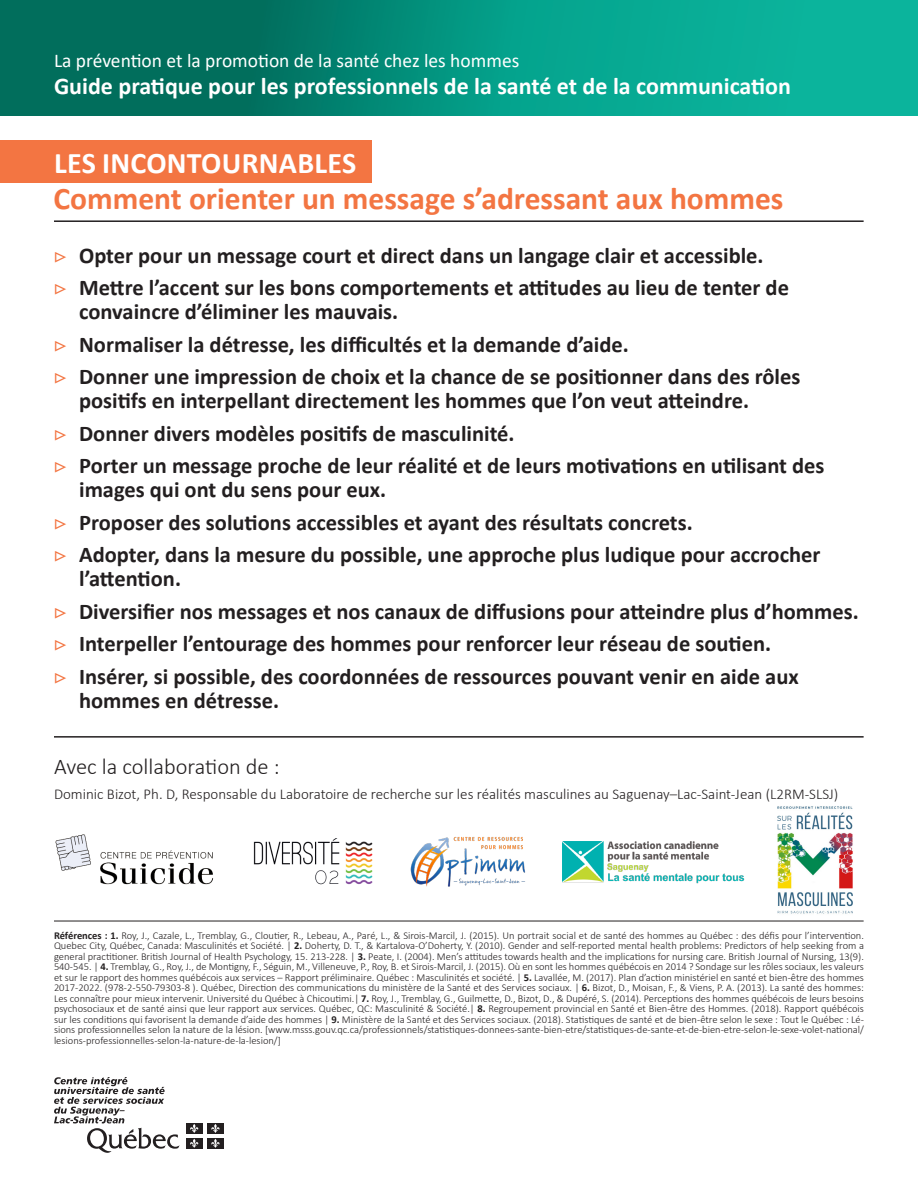
<style>
.page{position:relative;width:918px;height:1188px;background:#fff}
.page>*{position:absolute;margin:0;border:0;box-sizing:border-box;transform-origin:0 0}
.t1{font:700 31.5px "Calibri";color:#f37542}
.t2{font:700 30px "Calibri";letter-spacing:.01em;color:#fff}
.t3{font:700 24px "Calibri";color:#fff}
.t4{font:700 22.5px/24px "Calibri";color:#231f20}
.t5{font:300 22.5px "Calibri";color:#231f20}
.t6{font:19.5px "Calibri";color:#fff}
.t7{font:300 15px "Calibri";color:#231f20}
.t8{font:300 10.5px/10.5px "Calibri";color:#231f20;text-align:justify}
.s1{font-family:"Minion Pro";font-weight:400;color:#f37542}
.s2{font-weight:700}
</style>
<div class="page">
<div style="left:0;top:140px;width:372px;height:42px;background:#f37542"></div>
<svg style="left:54px;top:1077px;width:126px;height:76px"></svg>
<div style="left:186px;top:1123px;width:16px;height:10px;background:#231f20"></div>
<svg style="left:190px;top:1124px;width:9px;height:9px"></svg>
<div style="left:207px;top:1123px;width:17px;height:10px;background:#231f20"></div>
<svg style="left:211px;top:1124px;width:9px;height:9px"></svg>
<div style="left:186px;top:1138px;width:16px;height:10px;background:#231f20"></div>
<svg style="left:190px;top:1139px;width:9px;height:9px"></svg>
<div style="left:207px;top:1138px;width:17px;height:10px;background:#231f20"></div>
<svg style="left:211px;top:1139px;width:9px;height:9px"></svg>
<img style="left:55px;top:834px;width:159px;height:51px">
<img style="left:253px;top:838px;width:120px;height:47px">
<img style="left:411px;top:837px;width:114px;height:50px">
<img style="left:563px;top:841px;width:182px;height:43px">
<img style="left:768px;top:806px;width:96px;height:115px">
<hr style="left:54px;top:220px;width:810px;height:2px;background:#231f20">
<hr style="left:54px;top:736px;width:810px;height:2px;background:#231f20">
<hr style="left:54px;top:921px;width:810px;height:1px;background:#231f20">
<div style="left:0;top:0;width:918px;height:116px;background:linear-gradient(to right,#006252,#0bc1a8)"></div>
<p class="t6" style="left:54px;top:47px;width:467px">La prévention et la promotion de la santé chez les hommes</p>
<p class="t3" style="left:54px;top:70px;width:739px">Guide pratique pour les professionnels de la santé et de la communication</p>
<p class="t2" style="left:54px;top:142px;width:304px">LES INCONTOURNABLES</p>
<p class="t1" style="left:54px;top:176px;width:731px">Comment orienter un message s’adressant aux hommes</p>
<p class="t4" style="left:54px;top:243px;width:712px"><span class="s1">▷</span> Opter pour un message court et direct dans un langage clair et accessible.</p>
<p class="t4" style="left:79px;top:275px;width:711px;text-indent:-26px"><span class="s1">▷</span> Mettre l’accent sur les bons comportements et attitudes au lieu de tenter de convaincre d’éliminer les mauvais.</p>
<p class="t4" style="left:54px;top:332px;width:577px"><span class="s1">▷</span> Normaliser la détresse, les difficultés et la demande d’aide.</p>
<p class="t4" style="left:79px;top:364px;width:723px;text-indent:-26px"><span class="s1">▷</span> Donner une impression de choix et la chance de se positionner dans des rôles positifs en interpellant directement les hommes que l’on veut atteindre.</p>
<p class="t4" style="left:54px;top:421px;width:462px"><span class="s1">▷</span> Donner divers modèles positifs de masculinité.</p>
<p class="t4" style="left:79px;top:453px;width:747px;text-indent:-26px"><span class="s1">▷</span> Porter un message proche de leur réalité et de leurs motivations en utilisant des images qui ont du sens pour eux.</p>
<p class="t4" style="left:54px;top:510px;width:641px"><span class="s1">▷</span> Proposer des solutions accessibles et ayant des résultats concrets.</p>
<p class="t4" style="left:79px;top:542px;width:743px;text-indent:-26px"><span class="s1">▷</span> Adopter, dans la mesure du possible, une approche plus ludique pour accrocher l’attention.</p>
<p class="t4" style="left:54px;top:599px;width:807px"><span class="s1">▷</span> Diversifier nos messages et nos canaux de diffusions pour atteindre plus d’hommes.</p>
<p class="t4" style="left:54px;top:631px;width:719px"><span class="s1">▷</span> Interpeller l’entourage des hommes pour renforcer leur réseau de soutien.</p>
<p class="t4" style="left:79px;top:664px;width:721px;text-indent:-26px"><span class="s1">▷</span> Insérer, si possible, des coordonnées de ressources pouvant venir en aide aux hommes en détresse.</p>
<p class="t5" style="left:54px;top:752px;width:227px">Avec la collaboration de :</p>
<p class="t7" style="left:54px;top:784px;width:786px">Dominic Bizot, Ph. D, Responsable du Laboratoire de recherche sur les réalités masculines au Saguenay–Lac-Saint-Jean (L2RM-SLSJ)</p>
<p class="t8" style="left:54px;top:930px;width:812px"><span class="s2">Références : 1.</span> Roy, J., Cazale, L., Tremblay, G., Cloutier, R., Lebeau, A., Paré, L., &amp; Sirois-Marcil, J. (2015). Un portrait social et de santé des hommes au Québec : des défis pour l’intervention.<br>Quebec City, Québec, Canada: Masculinités et Société. | <span class="s2">2.</span> Doherty, D. T., &amp; Kartalova-O’Doherty, Y. (2010). Gender and self-reported mental health problems: Predictors of help seeking from a general practitioner. British Journal of Health Psychology, 15. 213-228. | <span class="s2">3.</span> Peate, I. (2004). Men’s attitudes towards health and the implications for nursing care. British Journal of Nursing, 13(9).<br>540-545. | <span class="s2">4.</span> Tremblay, G., Roy, J., de Montigny, F., Séguin, M., Villeneuve, P., Roy, B. et Sirois-Marcil, J. (2015). Où en sont les hommes québécois en 2014 ? Sondage sur les rôles sociaux, les valeurs et sur le rapport des hommes québécois aux services – Rapport préliminaire. Québec : Masculinités et société. | <span class="s2">5.</span> Lavallée, M. (2017). Plan d’action ministériel en santé et bien-être des hommes 2017-2022. (978-2-550-79303-8 ). Québec, Direction des communications du ministère de la Santé et des Services sociaux. | <span class="s2">6.</span> Bizot, D., Moisan, F., &amp; Viens, P. A. (2013). La santé des hommes:<br>Les connaître pour mieux intervenir. Université du Québec à Chicoutimi.| <span class="s2">7.</span> Roy, J., Tremblay, G., Guilmette, D., Bizot, D., &amp; Dupéré, S. (2014). Perceptions des hommes québécois de leurs besoins psychosociaux et de santé ainsi que leur rapport aux services. Québec, QC: Masculinité &amp; Société.| <span class="s2">8.</span> Regroupement provincial en Santé et Bien-être des Hommes. (2018). Rapport québécois sur les conditions qui favorisent la demande d’aide des hommes | <span class="s2">9.</span> Ministère de la Santé et des Services sociaux. (2018). Statistiques de santé et de bien-être selon le sexe : Tout le Québec : Lé&shy;sions professionnelles selon la nature de la lésion. [www.msss.gouv.qc.ca/professionnels/statistiques-donnees-sante-bien-etre/statistiques-de-sante-et-de-bien-etre-selon-le-sexe-volet-national/ lesions-professionnelles-selon-la-nature-de-la-lesion/]</p>
</div>
